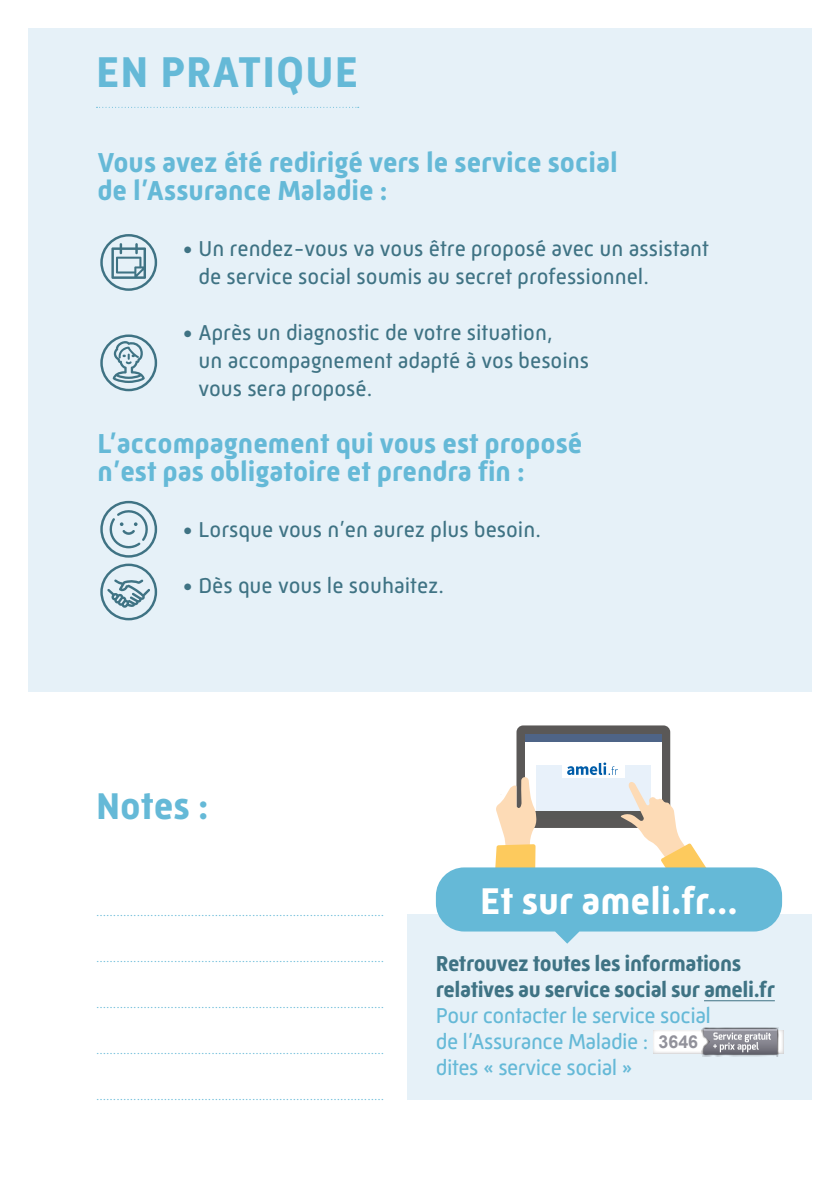
<style>
.page{position:relative;width:840px;height:1191px;background:#fff}
.page>*{position:absolute;margin:0;border:0;box-sizing:border-box;transform-origin:0 0}
.t1{font:700 44px "Mic 32 New";letter-spacing:.025em;color:#65b9d7}
.t2{font:700 38px "Mic 32 New";color:#fff}
.t3{font:700 38px "Mic 32 New";color:#65b9d7}
.t4{font:700 28px/28px "Mic 32 New";color:#65b9d7}
.t5{font:22px/28px "Mic 32 New";color:#3f7384}
.t6{font:700 22px/26px "Mic 32 New";letter-spacing:-.02em;color:#3f7384}
.t7{font:22px "Mic 32 New";letter-spacing:-.02em;color:#65b9d7}
.t8{font:700 17.8px "Arial";color:#92929b}
.t9{font:300 14px "Mic 32 New";color:#65b9d7}
.s1{font-weight:400;color:#65b9d7}
</style>
<div class="page">
<div style="left:28px;top:28px;width:783px;height:664px;background:#e6f1f8"></div>
<div style="left:407px;top:914px;width:404px;height:185px;background:#e6f1f8"></div>
<svg style="left:96px;top:107px;width:262px;height:1px"></svg>
<div style="left:516px;top:725px;width:154px;height:103px;background:#5a5857;border-radius:7px"></div>
<div style="left:525px;top:741px;width:136px;height:70px;background:#fff"></div>
<div style="left:525px;top:734px;width:136px;height:7px;background:#4e6487"></div>
<svg style="left:435px;top:762px;width:346px;height:181px"></svg>
<hr style="left:703px;top:1000px;width:71px;height:1px;background:#3f7384">
<div style="left:652px;top:1029px;width:131px;height:24px;background:linear-gradient(to bottom,#fefefe,#fdfdfd)"></div>
<img style="left:700px;top:1027px;width:79px;height:29px">
<svg style="left:703px;top:1029px;width:73px;height:25px;background:#9c9ba3"></svg>
<svg style="left:100px;top:234px;width:57px;height:57px"></svg>
<svg style="left:100px;top:334px;width:57px;height:57px"></svg>
<svg style="left:100px;top:501px;width:57px;height:56px"></svg>
<svg style="left:100px;top:563px;width:57px;height:57px"></svg>
<p class="t1" style="left:96px;top:47px;width:263px">EN PRATIQUE</p>
<p class="t4" style="left:97px;top:148px;width:521px">Vous avez été redirigé vers le service social de l’Assurance Maladie :</p>
<p class="t5" style="left:198px;top:234px;width:511px;text-indent:-16px">• Un rendez-vous va vous être proposé avec un assistant de service social soumis au secret professionnel.</p>
<p class="t5" style="left:198px;top:319px;width:392px;text-indent:-16px">• Après un diagnostic de votre situation,<br>un accompagnement adapté à vos besoins vous sera proposé.</p>
<p class="t4" style="left:97px;top:429px;width:486px">L’accompagnement qui vous est proposé n’est pas obligatoire et prendra fin :</p>
<p class="t5" style="left:182px;top:515px;width:360px">• Lorsque vous n’en aurez plus besoin.</p>
<p class="t5" style="left:182px;top:572px;width:263px">• Dès que vous le souhaitez.</p>
<p class="t3" style="left:96px;top:784px;width:114px">Notes :</p>
<p class="t9" style="left:96px;top:902px;width:289px">.....................................................................................</p>
<p class="t9" style="left:96px;top:948px;width:289px">.....................................................................................</p>
<p class="t9" style="left:96px;top:994px;width:289px">.....................................................................................</p>
<p class="t9" style="left:96px;top:1040px;width:289px">.....................................................................................</p>
<p class="t9" style="left:96px;top:1086px;width:289px">.....................................................................................</p>
<p class="t2" style="left:480px;top:878px;width:259px">Et sur ameli.fr…</p>
<p class="t6" style="left:435px;top:950px;width:340px">Retrouvez toutes les informations relatives au service social sur ameli.fr <span class="s1">Pour contacter le service social<br>de l’Assurance Maladie :</span></p>
<p class="t8" style="left:658px;top:1030px;width:41px">3646</p>
<p class="t7" style="left:435px;top:1054px;width:198px">dites « service social »</p>
</div>
